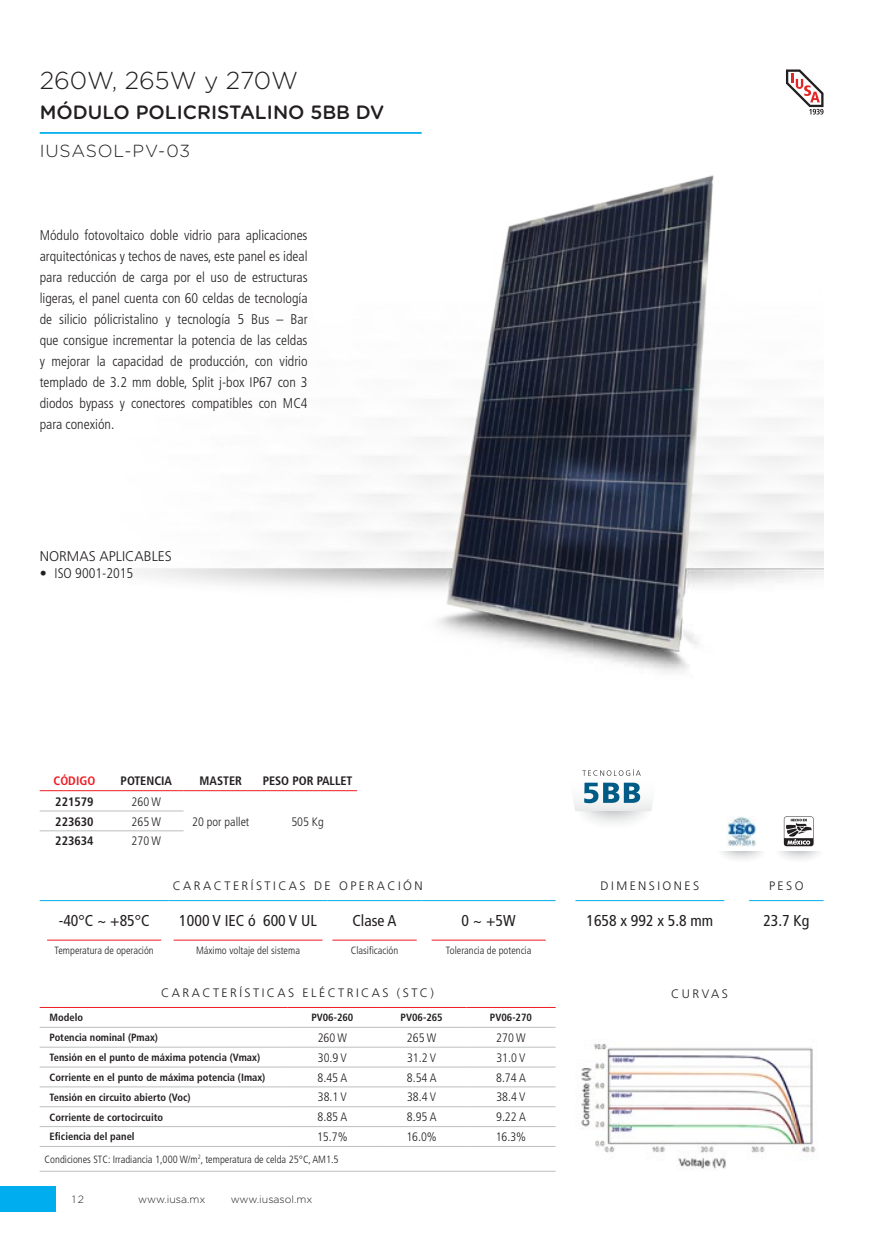
<style>
.page{position:relative;width:893px;height:1241px;background:#fff}
.page>*{position:absolute;margin:0;border:0;box-sizing:border-box;transform-origin:0 0}
.t1{font:300 24.5px "Gotham Rounded";color:#231f20}
.t2{font:500 19.25px "Gotham Rounded";color:#231f20}
.t3{font:300 17.5px "Gotham Rounded";letter-spacing:.045em;color:#231f20}
.t4{font:condensed 15.75px "Frutiger LT Std";color:#231f20}
.t5{font:300 condensed 14px/21px "Frutiger LT Std";color:#231f20;text-align:justify}
.t6{font:300 14px "Frutiger LT Std";color:#231f20}
.t7{font:300 condensed 12.25px "Frutiger LT Std";color:#231f20}
.t8{font:300 12.25px "Frutiger LT Std";letter-spacing:.2em;color:#231f20}
.t9{font:700 condensed 12.25px "Frutiger LT Std";color:#231f20}
.t10{font:700 condensed 12.25px "Frutiger LT Std";color:#ed1d24}
.t11{font:700 condensed 10.5px "Frutiger LT Std";color:#231f20}
.t12{font:300 condensed 10.5px "Frutiger LT Std";color:#231f20}
.t13{font:300 10.5px "Gotham Rounded";color:#231f20}
</style>
<div class="page">
<div style="left:0;top:1186px;width:55px;height:25px;background:#00aeef"></div>
<img style="left:133px;top:175px;width:690px;height:499px">
<hr style="left:40px;top:790px;width:69px;height:1px;background:#ed1d24">
<hr style="left:109px;top:790px;width:75px;height:1px;background:#ed1d24">
<hr style="left:184px;top:790px;width:74px;height:1px;background:#ed1d24">
<hr style="left:258px;top:790px;width:99px;height:1px;background:#ed1d24">
<hr style="left:40px;top:810px;width:69px;height:1px;background:#bcbec0">
<hr style="left:109px;top:810px;width:75px;height:1px;background:#bcbec0">
<hr style="left:40px;top:830px;width:69px;height:1px;background:#bcbec0">
<hr style="left:109px;top:830px;width:75px;height:1px;background:#bcbec0">
<svg style="left:786px;top:69px;width:37px;height:45px"></svg>
<svg style="left:574px;top:769px;width:79px;height:42px"></svg>
<hr style="left:40px;top:1006px;width:248px;height:1px;background:#ed1d24">
<hr style="left:288px;top:1006px;width:89px;height:1px;background:#ed1d24">
<hr style="left:377px;top:1006px;width:89px;height:1px;background:#ed1d24">
<hr style="left:466px;top:1006px;width:90px;height:1px;background:#ed1d24">
<hr style="left:40px;top:1170px;width:248px;height:1px;background:#bcbec0">
<hr style="left:288px;top:1170px;width:89px;height:1px;background:#bcbec0">
<hr style="left:377px;top:1170px;width:89px;height:1px;background:#bcbec0">
<hr style="left:466px;top:1170px;width:90px;height:1px;background:#bcbec0">
<hr style="left:40px;top:1026px;width:248px;height:1px;background:#bcbec0">
<hr style="left:288px;top:1026px;width:89px;height:1px;background:#bcbec0">
<hr style="left:377px;top:1026px;width:89px;height:1px;background:#bcbec0">
<hr style="left:466px;top:1026px;width:90px;height:1px;background:#bcbec0">
<hr style="left:40px;top:1046px;width:248px;height:1px;background:#bcbec0">
<hr style="left:288px;top:1046px;width:89px;height:1px;background:#bcbec0">
<hr style="left:377px;top:1046px;width:89px;height:1px;background:#bcbec0">
<hr style="left:466px;top:1046px;width:90px;height:1px;background:#bcbec0">
<hr style="left:40px;top:1066px;width:248px;height:1px;background:#bcbec0">
<hr style="left:288px;top:1066px;width:89px;height:1px;background:#bcbec0">
<hr style="left:377px;top:1066px;width:89px;height:1px;background:#bcbec0">
<hr style="left:466px;top:1066px;width:90px;height:1px;background:#bcbec0">
<hr style="left:40px;top:1086px;width:248px;height:1px;background:#bcbec0">
<hr style="left:288px;top:1086px;width:89px;height:1px;background:#bcbec0">
<hr style="left:377px;top:1086px;width:89px;height:1px;background:#bcbec0">
<hr style="left:466px;top:1086px;width:90px;height:1px;background:#bcbec0">
<hr style="left:40px;top:1106px;width:248px;height:1px;background:#bcbec0">
<hr style="left:288px;top:1106px;width:89px;height:1px;background:#bcbec0">
<hr style="left:377px;top:1106px;width:89px;height:1px;background:#bcbec0">
<hr style="left:466px;top:1106px;width:90px;height:1px;background:#bcbec0">
<hr style="left:40px;top:1126px;width:248px;height:1px;background:#bcbec0">
<hr style="left:288px;top:1126px;width:89px;height:1px;background:#bcbec0">
<hr style="left:377px;top:1126px;width:89px;height:1px;background:#bcbec0">
<hr style="left:466px;top:1126px;width:90px;height:1px;background:#bcbec0">
<hr style="left:40px;top:1145px;width:248px;height:1px;background:#bcbec0">
<hr style="left:288px;top:1145px;width:89px;height:1px;background:#bcbec0">
<hr style="left:377px;top:1145px;width:89px;height:1px;background:#bcbec0">
<hr style="left:466px;top:1145px;width:90px;height:1px;background:#bcbec0">
<hr style="left:575px;top:900px;width:149px;height:1px;background:#00aeef">
<hr style="left:749px;top:900px;width:74px;height:1px;background:#00aeef">
<hr style="left:40px;top:900px;width:129px;height:1px;background:#00aeef">
<hr style="left:169px;top:900px;width:158px;height:1px;background:#00aeef">
<hr style="left:327px;top:900px;width:95px;height:1px;background:#00aeef">
<hr style="left:422px;top:900px;width:134px;height:1px;background:#00aeef">
<hr style="left:47px;top:939px;width:114px;height:1px;background:#ed1d24">
<hr style="left:332px;top:939px;width:85px;height:1px;background:#ed1d24">
<hr style="left:432px;top:939px;width:114px;height:1px;background:#ed1d24">
<hr style="left:174px;top:939px;width:148px;height:1px;background:#ed1d24">
<svg style="left:784px;top:816px;width:30px;height:30px"></svg>
<img style="left:726px;top:816px;width:30px;height:30px">
<img style="left:581px;top:1044px;width:235px;height:125px">
<hr style="left:40px;top:132px;width:382px;height:2px;background:#00aeef">
<h1 class="t1" style="left:40px;top:64px;width:260px">260W, 265W y 270W</h1>
<h2 class="t2" style="left:40px;top:98px;width:346px">MÓDULO POLICRISTALINO 5BB DV</h2>
<p class="t3" style="left:40px;top:139px;width:152px">IUSASOL-PV-03</p>
<p class="t5" style="left:40px;top:225px;width:269px">Módulo fotovoltaico doble vidrio para aplicaciones arquitectónicas y techos de naves, este panel es ideal para reducción de carga por el uso de estructuras ligeras, el panel cuenta con 60 celdas de tecnología de silicio pólicristalino y tecnología 5 Bus – Bar que consigue incrementar la potencia de las celdas y mejorar la capacidad de producción, con vidrio templado de 3.2 mm doble, Split j-box IP67 con 3 diodos bypass y conectores compatibles con MC4 para conexión.</p>
<p class="t6" style="left:40px;top:548px;width:134px">NORMAS APLICABLES</p>
<p class="t5" style="left:40px;top:562px;width:95px">• ISO 9001-2015</p>
<p class="t10" style="left:54px;top:773px;width:43px">CÓDIGO</p>
<p class="t9" style="left:121px;top:773px;width:53px">POTENCIA</p>
<p class="t9" style="left:200px;top:773px;width:44px">MASTER</p>
<p class="t9" style="left:263px;top:773px;width:91px">PESO POR PALLET</p>
<p class="t9" style="left:55px;top:793px;width:40px">221579</p>
<p class="t7" style="left:132px;top:794px;width:31px">260 W</p>
<p class="t9" style="left:55px;top:813px;width:40px">223630</p>
<p class="t7" style="left:132px;top:814px;width:31px">265 W</p>
<p class="t7" style="left:192px;top:814px;width:59px">20 por pallet</p>
<p class="t7" style="left:291px;top:814px;width:34px">505 Kg</p>
<p class="t9" style="left:55px;top:833px;width:40px">223634</p>
<p class="t7" style="left:132px;top:834px;width:31px">270 W</p>
<p class="t8" style="left:173px;top:878px;width:251px">CARACTERÍSTICAS DE OPERACIÓN</p>
<p class="t4" style="left:59px;top:911px;width:92px">-40°C ~ +85°C</p>
<p class="t4" style="left:179px;top:911px;width:139px">1000 V IEC ó 600 V UL</p>
<p class="t4" style="left:353px;top:911px;width:46px">Clase A</p>
<p class="t4" style="left:462px;top:911px;width:56px">0 ~ +5W</p>
<p class="t12" style="left:55px;top:944px;width:101px">Temperatura de operación</p>
<p class="t12" style="left:196px;top:944px;width:105px">Máximo voltaje del sistema</p>
<p class="t12" style="left:351px;top:944px;width:49px">Clasificación</p>
<p class="t12" style="left:446px;top:944px;width:87px">Tolerancia de potencia</p>
<p class="t8" style="left:161px;top:985px;width:274px">CARACTERÍSTICAS ELÉCTRICAS (STC)</p>
<p class="t11" style="left:50px;top:1011px;width:35px">Modelo</p>
<p class="t11" style="left:311px;top:1011px;width:44px">PV06-260</p>
<p class="t11" style="left:401px;top:1011px;width:44px">PV06-265</p>
<p class="t11" style="left:490px;top:1011px;width:44px">PV06-270</p>
<p class="t11" style="left:50px;top:1031px;width:110px">Potencia nominal (Pmax)</p>
<p class="t7" style="left:318px;top:1030px;width:31px">260 W</p>
<p class="t7" style="left:407px;top:1030px;width:31px">265 W</p>
<p class="t7" style="left:496px;top:1030px;width:31px">270 W</p>
<p class="t11" style="left:50px;top:1050px;width:212px">Tensión en el punto de máxima potencia (Vmax)</p>
<p class="t7" style="left:318px;top:1050px;width:31px">30.9 V</p>
<p class="t7" style="left:407px;top:1050px;width:31px">31.2 V</p>
<p class="t7" style="left:496px;top:1050px;width:31px">31.0 V</p>
<p class="t11" style="left:50px;top:1070px;width:217px">Corriente en el punto de máxima potencia (Imax)</p>
<p class="t7" style="left:318px;top:1070px;width:31px">8.45 A</p>
<p class="t7" style="left:407px;top:1070px;width:31px">8.54 A</p>
<p class="t7" style="left:496px;top:1070px;width:31px">8.74 A</p>
<p class="t11" style="left:50px;top:1090px;width:143px">Tensión en circuito abierto (Voc)</p>
<p class="t7" style="left:318px;top:1089px;width:31px">38.1 V</p>
<p class="t7" style="left:407px;top:1089px;width:31px">38.4 V</p>
<p class="t7" style="left:496px;top:1089px;width:31px">38.4 V</p>
<p class="t11" style="left:50px;top:1110px;width:115px">Corriente de cortocircuito</p>
<p class="t7" style="left:318px;top:1109px;width:31px">8.85 A</p>
<p class="t7" style="left:407px;top:1109px;width:31px">8.95 A</p>
<p class="t7" style="left:496px;top:1109px;width:31px">9.22 A</p>
<p class="t11" style="left:50px;top:1130px;width:87px">Eficiencia del panel</p>
<p class="t7" style="left:317px;top:1129px;width:32px">15.7%</p>
<p class="t7" style="left:406px;top:1129px;width:32px">16.0%</p>
<p class="t7" style="left:496px;top:1129px;width:32px">16.3%</p>
<p class="t12" style="left:45px;top:1152px;width:295px">Condiciones STC: Irradiancia 1,000 W/m<sup>2</sup>, temperatura de celda 25°C, AM1.5</p>
<p class="t13" style="left:72px;top:1192px;width:13px">12</p>
<p class="t13" style="left:138px;top:1192px;width:69px">www.iusa.mx</p>
<p class="t13" style="left:231px;top:1192px;width:83px">www.iusasol.mx</p>
<p class="t8" style="left:601px;top:878px;width:100px">DIMENSIONES</p>
<p class="t4" style="left:586px;top:911px;width:128px">1658 x 992 x 5.8 mm</p>
<p class="t8" style="left:671px;top:986px;width:58px">CURVAS</p>
<p class="t8" style="left:769px;top:878px;width:36px">PESO</p>
<p class="t4" style="left:763px;top:911px;width:47px">23.7 Kg</p>
</div>
